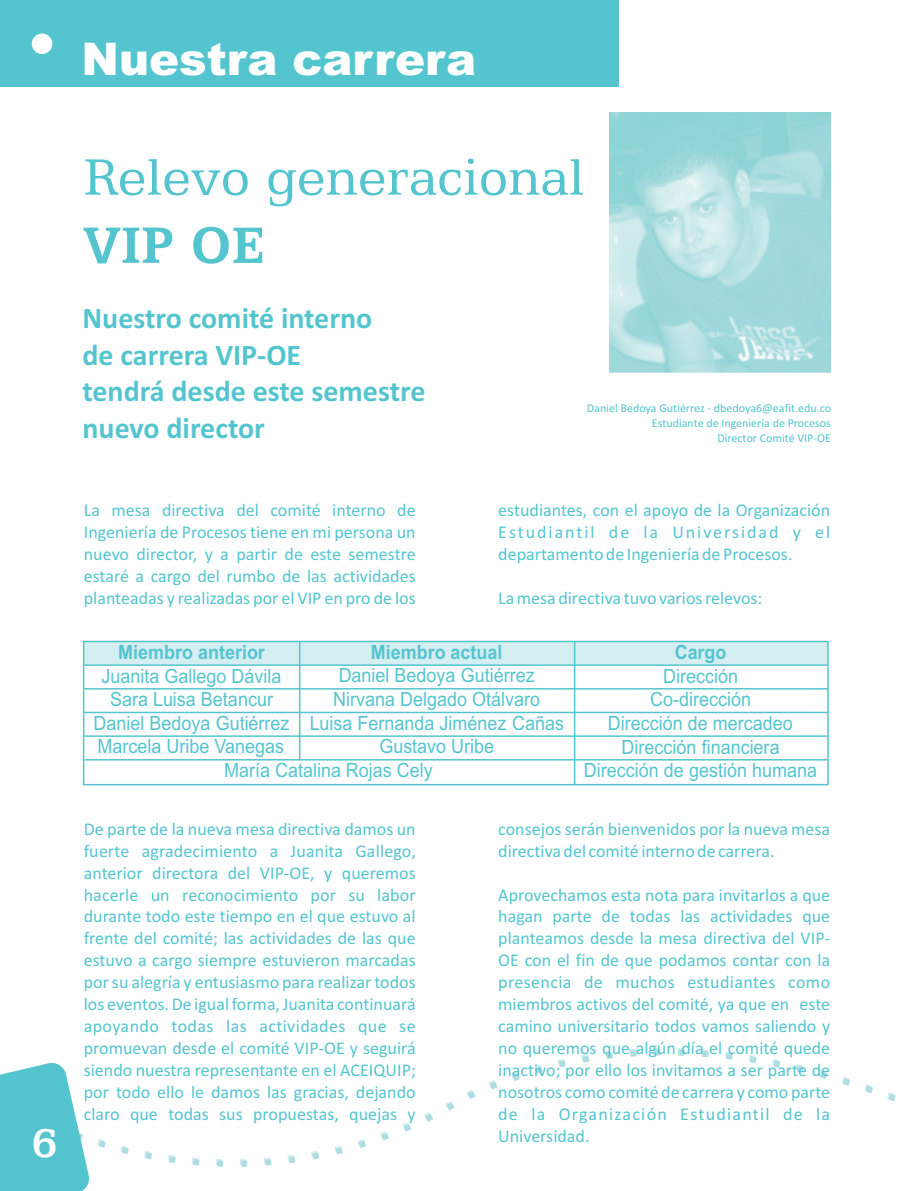
<style>
.page{position:relative;width:915px;height:1191px;background:#fff}
.page>*{position:absolute;margin:0;border:0;box-sizing:border-box;transform-origin:0 0}
.t1{font:57.6px "Egyptian 505 BT";color:#54c5cf}
.t2{font:700 57.6px "Egyptian 505 BT";color:#54c5cf}
.t3{font:900 45px "Arial";color:#fff}
.t4{font:700 45px "Egyptian 505 BT";color:#fff}
.t5{font:700 30px/36.6px "Calibri";color:#54c5cf}
.t6{font:19.65px/23.7px "Arial";color:#54c5cf;text-align:center;scale:.91 1}
.t7{font:700 19.65px "Arial";color:#54c5cf;scale:.91 1}
.t8{font:18px/21.9px "Calibri";color:#54c5cf;text-align:justify}
.t9{font:12px/14.7px "Calibri";color:#54c5cf;text-align:right}
</style>
<div class="page">
<svg style="left:97px;top:1048px;width:799px;height:119px"></svg>
<div style="left:84px;top:641px;width:743px;height:24px;background:#d5eef1"></div>
<div style="left:83px;top:640px;width:745px;height:145px;border:1px solid #54c5cf"></div>
<svg style="left:0;top:1063px;width:89px;height:128px;background:#6eced6"></svg>
<div style="left:0;top:0;width:618px;height:87px;background:#54c5cf"></div>
<hr style="left:84px;top:664px;width:743px;height:2px;background:#54c5cf">
<hr style="left:84px;top:688px;width:743px;height:1px;background:#54c5cf">
<hr style="left:84px;top:711px;width:743px;height:2px;background:#54c5cf">
<hr style="left:84px;top:735px;width:743px;height:2px;background:#54c5cf">
<hr style="left:84px;top:759px;width:743px;height:1px;background:#54c5cf">
<hr style="left:299px;top:641px;width:1px;height:119px;background:#54c5cf">
<hr style="left:573px;top:641px;width:2px;height:143px;background:#54c5cf">
<img style="left:609px;top:112px;width:220px;height:260px">
<div style="left:32px;top:34px;width:20px;height:20px;background:#fff;border:1px solid #fff;border-radius:50%"></div>
<h2 class="t3" style="left:82px;top:43px;width:396px">Nuestra carrera</h2>
<h2 class="t4" style="left:31px;top:1122px;width:28px">6</h2>
<h1 class="t1" style="left:83px;top:151px;width:502px">Relevo generacional</h1>
<h1 class="t2" style="left:83px;top:219px;width:183px">VIP OE</h1>
<h3 class="t5" style="left:82px;top:302px;width:344px">Nuestro comité interno<br>de carrera VIP-OE<br>tendrá desde este semestre nuevo director</h3>
<p class="t9" style="left:586px;top:402px;width:246px">Daniel Bedoya Gutiérrez - dbedoya6@eafit.edu.co<br>Estudiante de Ingeniería de Procesos<br>Director Comité VIP-OE</p>
<p class="t8" style="left:84px;top:501px;width:333px">La mesa directiva del comité interno de Ingeniería de Procesos tiene en mi persona un nuevo director, y a partir de este semestre estaré a cargo del rumbo de las actividades planteadas y realizadas por el VIP en pro de los</p>
<p class="t8" style="left:498px;top:501px;width:333px">estudiantes, con el apoyo de la Organización Estudiantil de la Universidad y el departamento de Ingeniería de Procesos.</p>
<p class="t8" style="left:498px;top:588px;width:265px">La mesa directiva tuvo varios relevos:</p>
<p class="t7" style="left:118px;top:644px;width:163px">Miembro anterior</p>
<p class="t6" style="left:94px;top:666px;width:217px">Juanita Gallego Dávila<br>Sara Luisa Betancur<br>Daniel Bedoya Gutiérrez<br>Marcela Uribe Vanegas</p>
<p class="t7" style="left:370px;top:644px;width:146px">Miembro actual</p>
<p class="t6" style="left:338px;top:665px;width:217px">Daniel Bedoya Gutiérrez</p>
<p class="t6" style="left:333px;top:689px;width:228px">Nirvana Delgado Otálvaro</p>
<p class="t6" style="left:309px;top:713px;width:281px">Luisa Fernanda Jiménez Cañas</p>
<p class="t6" style="left:379px;top:736px;width:128px">Gustavo Uribe</p>
<p class="t6" style="left:224px;top:760px;width:231px">María Catalina Rojas Cely</p>
<p class="t7" style="left:674px;top:644px;width:58px">Cargo</p>
<p class="t6" style="left:583px;top:665px;width:257px">Dirección<br>Co-dirección<br>Dirección de mercadeo<br>Dirección financiera<br>Dirección de gestión humana</p>
<p class="t8" style="left:84px;top:819px;width:333px">De parte de la nueva mesa directiva damos un fuerte agradecimiento a Juanita Gallego, anterior directora del VIP-OE, y queremos hacerle un reconocimiento por su labor durante todo este tiempo en el que estuvo al frente del comité; las actividades de las que estuvo a cargo siempre estuvieron marcadas por su alegría y entusiasmo para realizar todos los eventos. De igual forma, Juanita continuará apoyando todas las actividades que se promuevan desde el comité VIP-OE y seguirá siendo nuestra representante en el ACEIQUIP; por todo ello le damos las gracias, dejando claro que todas sus propuestas, quejas y</p>
<p class="t8" style="left:498px;top:819px;width:333px">consejos serán bienvenidos por la nueva mesa directiva del comité interno de carrera.</p>
<p class="t8" style="left:498px;top:885px;width:333px">Aprovechamos esta nota para invitarlos a que hagan parte de todas las actividades que planteamos desde la mesa directiva del VIP-OE con el fin de que podamos contar con la presencia de muchos estudiantes como miembros activos del comité, ya que en este camino universitario todos vamos saliendo y no queremos que algún día el comité quede inactivo; por ello los invitamos a ser parte de nosotros como comité de carrera y como parte de la Organización Estudiantil de la Universidad.</p>
</div>
